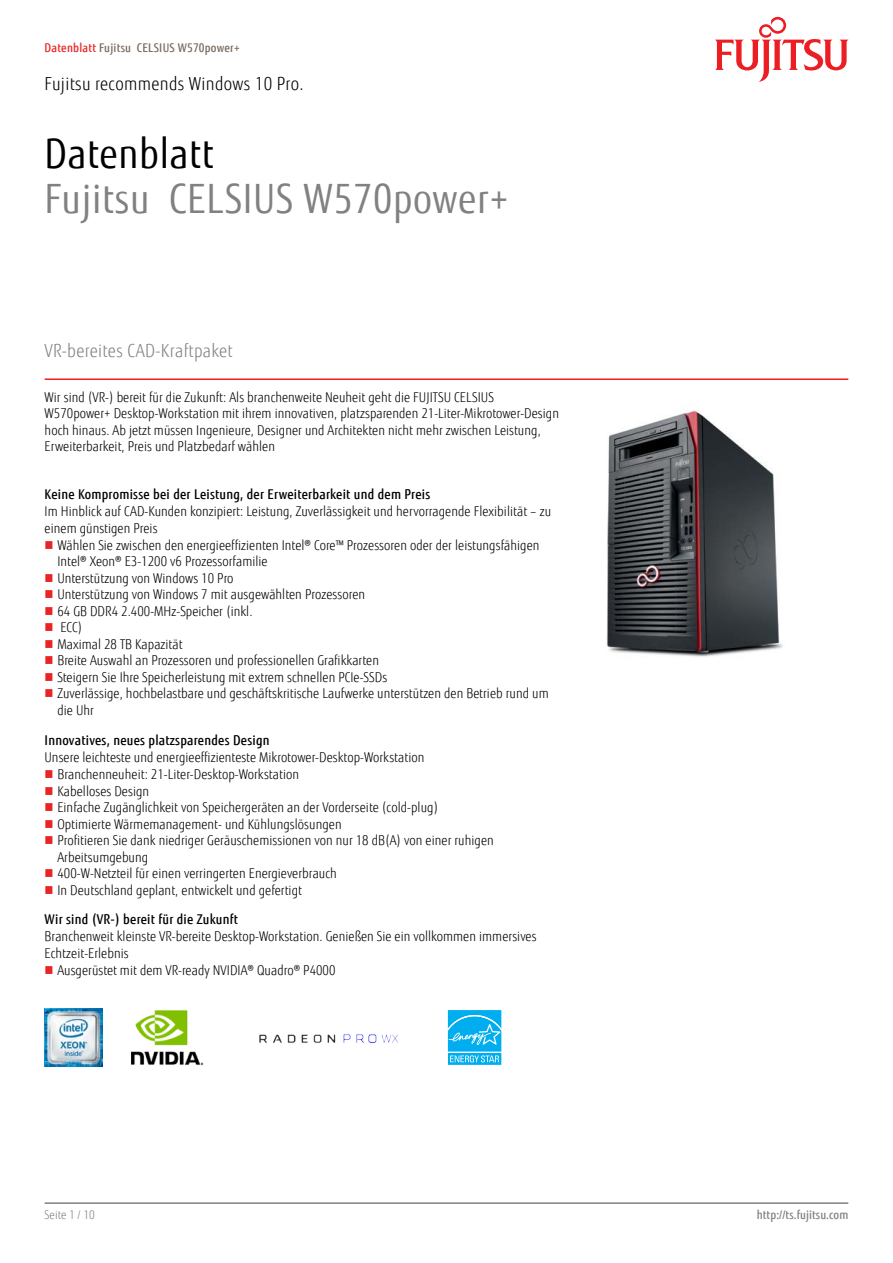
<style>
.page{position:relative;width:893px;height:1263px;background:#fff}
.page>*{position:absolute;margin:0;border:0;box-sizing:border-box;transform-origin:0 0}
.t1{font:40.5px "Fujitsu Sans";letter-spacing:.02em;color:#818280;scale:.9 1}
.t2{font:40.5px "Fujitsu Sans";letter-spacing:.02em;color:#000;scale:.9 1}
.t3{font:300 18px "Fujitsu Sans";letter-spacing:.02em;color:#000;scale:.9 1}
.t4{font:300 18px "Fujitsu Sans";letter-spacing:.02em;color:#818280;scale:.9 1}
.t5{font:300 13.5px/16.5px "Fujitsu Sans";letter-spacing:.005em;color:#000;scale:.9 1}
.t6{font:500 13.5px "Fujitsu Sans";letter-spacing:.02em;color:#000;scale:.9 1}
.t7{font:500 12px "Fujitsu Sans";letter-spacing:.02em;color:#79695e;scale:.9 1}
.t8{font:500 12px "Fujitsu Sans";letter-spacing:.005em;color:#818280;scale:.9 1}
.t9{font:300 12px "Fujitsu Sans";letter-spacing:.005em;color:#818280;scale:.9 1}
.s1{color:#e92425}
</style>
<div class="page">
<hr style="left:45px;top:1202px;width:803px;height:2px;background:#818280">
<hr style="left:45px;top:378px;width:803px;height:2px;background:#ed1d24">
<svg style="left:715px;top:17px;width:133px;height:65px"></svg>
<img style="left:606px;top:410px;width:177px;height:247px">
<img style="left:45px;top:1009px;width:57px;height:57px">
<img style="left:131px;top:1010px;width:72px;height:56px">
<img style="left:259px;top:1034px;width:140px;height:9px">
<svg style="left:447px;top:1010px;width:55px;height:55px;background:#32bdf1"></svg>
<p class="t7" style="left:45px;top:40px;width:218px"><span class="s1">Datenblatt</span> Fujitsu CELSIUS W570power+</p>
<h2 class="t3" style="left:45px;top:73px;width:289px">Fujitsu recommends Windows 10 Pro.</h2>
<h1 class="t2" style="left:45px;top:130px;width:189px">Datenblatt</h1>
<h1 class="t1" style="left:45px;top:175px;width:517px">Fujitsu CELSIUS W570power+</h1>
<h2 class="t4" style="left:45px;top:340px;width:210px">VR-bereites CAD-Kraftpaket</h2>
<p class="t5" style="left:45px;top:389px;width:573px">Wir sind (VR-) bereit für die Zukunft: Als branchenweite Neuheit geht die FUJITSU CELSIUS W570power+ Desktop-Workstation mit ihrem innovativen, platzsparenden 21-Liter-Mikrotower-Design hoch hinaus. Ab jetzt müssen Ingenieure, Designer und Architekten nicht mehr zwischen Leistung, Erweiterbarkeit, Preis und Platzbedarf wählen</p>
<p class="t6" style="left:45px;top:486px;width:430px">Keine Kompromisse bei der Leistung, der Erweiterbarkeit und dem Preis</p>
<p class="t5" style="left:45px;top:503px;width:564px">Im Hinblick auf CAD-Kunden konzipiert: Leistung, Zuverlässigkeit und hervorragende Flexibilität – zu einem günstigen Preis</p>
<p class="t5" style="left:57px;top:537px;width:547px">Wählen Sie zwischen den energieeffizienten Intel® Core™ Prozessoren oder der leistungsfähigen Intel® Xeon® E3-1200 v6 Prozessorfamilie<br>Unterstützung von Windows 10 Pro<br>Unterstützung von Windows 7 mit ausgewählten Prozessoren<br>64 GB DDR4 2.400-MHz-Speicher (inkl.<br>ECC)<br>Maximal 28 TB Kapazität<br>Breite Auswahl an Prozessoren und professionellen Grafikkarten<br>Steigern Sie Ihre Speicherleistung mit extrem schnellen PCIe-SSDs<br>Zuverlässige, hochbelastbare und geschäftskritische Laufwerke unterstützen den Betrieb rund um die Uhr</p>
<p class="t6" style="left:45px;top:731px;width:251px">Innovatives, neues platzsparendes Design</p>
<p class="t5" style="left:57px;top:749px;width:486px;text-indent:-13px">Unsere leichteste und energieeffizienteste Mikrotower-Desktop-Workstation Branchenneuheit: 21-Liter-Desktop-Workstation<br>Kabelloses Design<br>Einfache Zugänglichkeit von Speichergeräten an der Vorderseite (cold-plug)<br>Optimierte Wärmemanagement- und Kühlungslösungen<br>Profitieren Sie dank niedriger Geräuschemissionen von nur 18 dB(A) von einer ruhigen Arbeitsumgebung<br>400-W-Netzteil für einen verringerten Energieverbrauch<br>In Deutschland geplant, entwickelt und gefertigt</p>
<p class="t6" style="left:45px;top:911px;width:217px">Wir sind (VR-) bereit für die Zukunft</p>
<p class="t5" style="left:45px;top:928px;width:548px">Branchenweit kleinste VR-bereite Desktop-Workstation. Genießen Sie ein vollkommen immersives</p>
<p class="t5" style="left:45px;top:945px;width:95px">Echtzeit-Erlebnis</p>
<p class="t5" style="left:57px;top:962px;width:310px">Ausgerüstet mit dem VR-ready NVIDIA® Quadro® P4000</p>
<p class="t9" style="left:45px;top:1208px;width:57px">Seite 1 / 10</p>
<p class="t8" style="left:757px;top:1208px;width:103px">http://ts.fujitsu.com</p>
</div>
